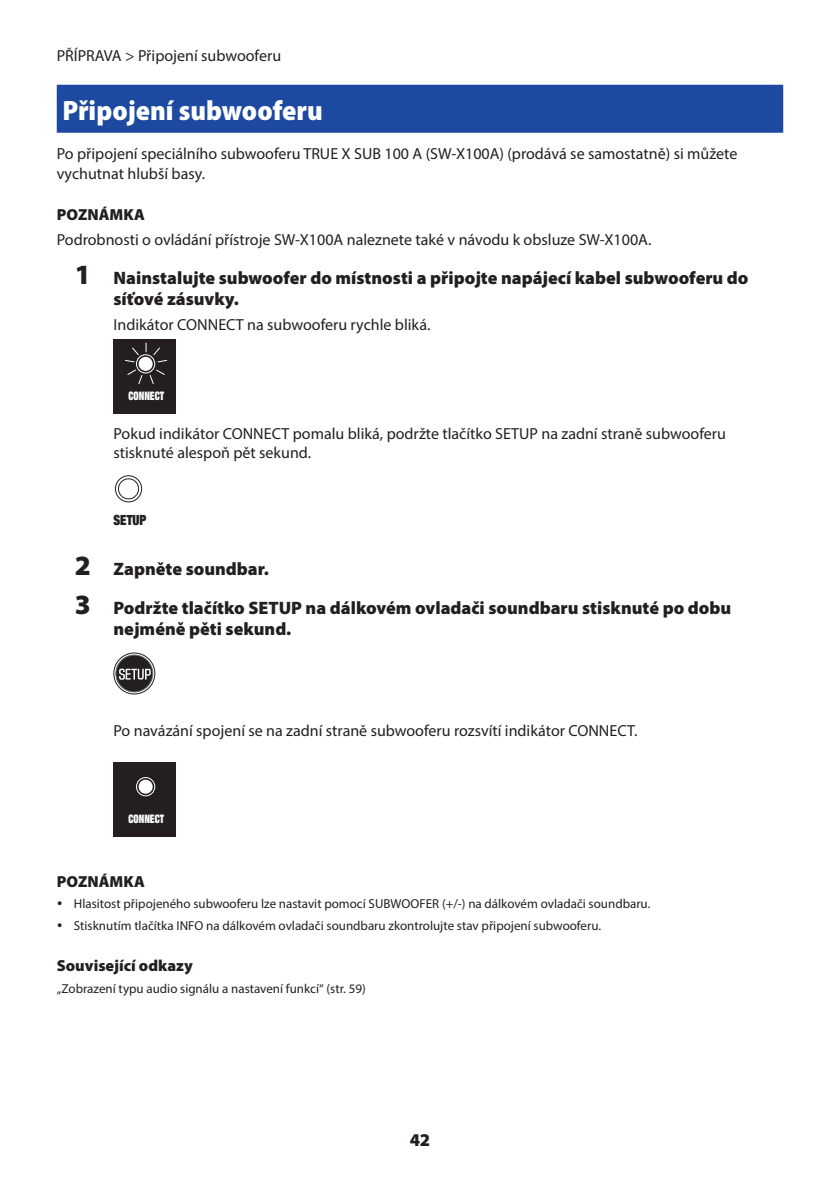
<style>
.page{position:relative;width:840px;height:1191px;background:#fff}
.page>*{position:absolute;margin:0;border:0;box-sizing:border-box;transform-origin:0 0}
.Nadpis_02_blue{font:900 semi-condensed 28px "Myriad Pro";color:#fff}
.t1{font:900 18px/21.6px "Myriad Pro";color:#231f20}
.txt__8pt___10mm{font:16px/19.2px "Myriad Pro";color:#231f20}
.txt__8pt{font:16px/19.2px "Myriad Pro";color:#231f20}
.MT__8pt____Blk_pr3{font:900 16px "Myriad Pro";color:#231f20}
.t2{font:900 condensed 14px "Helvetica Neue LT Pro";color:#231f20;scale:.9 1}
.txt__6_5pt{font:13px "Myriad Pro";color:#231f20}
.t3{font:900 condensed 11.8px "Helvetica Neue LT Pro";color:#fff;scale:.8 1}
.s1{font-size:28px}
</style>
<div class="page">
<div style="left:57px;top:85px;width:725px;height:48px;background:#1d4aa0"></div>
<div style="left:113px;top:339px;width:63px;height:75px;background:#231f20"></div>
<svg style="left:125px;top:342px;width:43px;height:42px"></svg>
<div style="left:118px;top:478px;width:21px;height:21px;border:1px solid #231f20;border-radius:50%"></div>
<div style="left:115px;top:475px;width:27px;height:27px;border:1px solid #231f20;border-radius:50%"></div>
<div style="left:113px;top:652px;width:42px;height:42px;border:1px solid #231f20;border-radius:50%"></div>
<div style="left:116px;top:655px;width:37px;height:37px;background:#231f20;border-radius:50%"></div>
<div style="left:115px;top:655px;width:38px;height:37px;border:1px solid #6d6e71;border-radius:50%"></div>
<svg style="left:119px;top:668px;width:32px;height:11px"></svg>
<div style="left:113px;top:762px;width:63px;height:74px;background:#231f20"></div>
<svg style="left:136px;top:777px;width:20px;height:20px"></svg>
<p class="txt__8pt" style="left:57px;top:46px;width:226px">PŘÍPRAVA &gt; Připojení subwooferu</p>
<p class="Nadpis_02_blue" style="left:62px;top:92px;width:262px">Připojení subwooferu</p>
<p class="txt__8pt" style="left:57px;top:144px;width:681px">Po připojení speciálního subwooferu TRUE X SUB 100 A (SW-X100A) (prodává se samostatně) si můžete vychutnat hlubší basy.</p>
<p class="MT__8pt____Blk_pr3" style="left:57px;top:204px;width:89px">POZNÁMKA</p>
<p class="txt__8pt" style="left:57px;top:230px;width:595px">Podrobnosti o ovládání přístroje SW-X100A naleznete také v návodu k obsluze SW-X100A.</p>
<p class="t1" style="left:113px;top:266px;width:636px;text-indent:-39px"><span class="s1">1</span> Nainstalujte subwoofer do místnosti a připojte napájecí kabel subwooferu do síťové zásuvky.</p>
<p class="txt__8pt___10mm" style="left:113px;top:315px;width:318px">Indikátor CONNECT na subwooferu rychle bliká.</p>
<p class="t3" style="left:128px;top:388px;width:46px">CONNECT</p>
<p class="txt__8pt___10mm" style="left:113px;top:423px;width:613px">Pokud indikátor CONNECT pomalu bliká, podržte tlačítko SETUP na zadní straně subwooferu stisknuté alespoň pět sekund.</p>
<p class="t2" style="left:113px;top:510px;width:38px">SETUP</p>
<p class="t1" style="left:75px;top:557px;width:195px"><span class="s1">2</span> Zapněte soundbar.</p>
<p class="t1" style="left:113px;top:596px;width:619px;text-indent:-39px"><span class="s1">3</span> Podržte tlačítko SETUP na dálkovém ovladači soundbaru stisknuté po dobu nejméně pěti sekund.</p>
<p class="txt__8pt___10mm" style="left:113px;top:721px;width:525px">Po navázání spojení se na zadní straně subwooferu rozsvítí indikátor CONNECT.</p>
<p class="t3" style="left:128px;top:811px;width:46px">CONNECT</p>
<p class="MT__8pt____Blk_pr3" style="left:57px;top:871px;width:89px">POZNÁMKA</p>
<p class="txt__6_5pt" style="left:74px;top:896px;width:577px">Hlasitost připojeného subwooferu lze nastavit pomocí SUBWOOFER (+/-) na dálkovém ovladači soundbaru.</p>
<p class="txt__6_5pt" style="left:74px;top:917px;width:528px">Stisknutím tlačítka INFO na dálkovém ovladači soundbaru zkontrolujte stav připojení subwooferu.</p>
<p class="MT__8pt____Blk_pr3" style="left:57px;top:955px;width:137px">Související odkazy</p>
<p class="txt__6_5pt" style="left:57px;top:980px;width:310px">„Zobrazení typu audio signálu a nastavení funkcí“ (str. 59)</p>
<h2 class="t1" style="left:409px;top:1128px;width:22px">42</h2>
</div>
